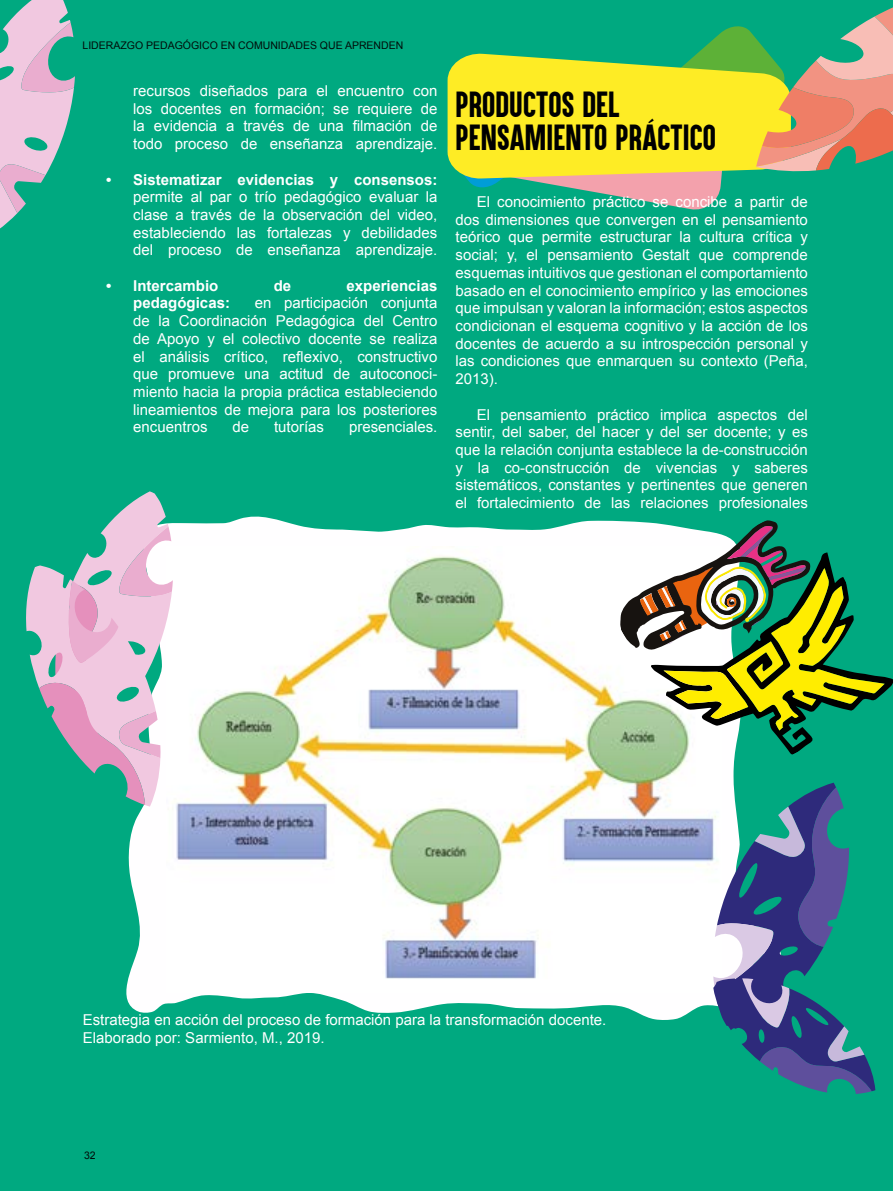
<style>
.page{position:relative;width:893px;height:1191px;background:#00a980}
.page>*{position:absolute;margin:0;border:0;box-sizing:border-box;transform-origin:0 0}
.t1{font:30px/33px "Aku&Kamu";letter-spacing:.005em;color:#000}
.t2{font:15px/17.7px "Arial";color:#fff;text-align:justify}
.t3{font:700 15px "Arial";color:#fff}
.t4{font:10.5px "Arial";color:#131313}
</style>
<div class="page">
<svg style="left:126px;top:516px;width:609px;height:504px;fill:#fffeff"></svg>
<svg style="left:447px;top:7px;width:446px;height:203px"></svg>
<img style="left:167px;top:546px;width:555px;height:446px">
<svg style="left:0;top:0;width:75px;height:229px"></svg>
<svg style="left:26px;top:491px;width:147px;height:315px"></svg>
<svg style="left:713px;top:782px;width:162px;height:312px"></svg>
<svg style="left:651px;top:677px;width:242px;height:77px"></svg>
<svg style="left:620px;top:520px;width:265px;height:210px"></svg>
<p class="t4" style="left:82px;top:39px;width:322px">LIDERAZGO PEDAGÓGICO EN COMUNIDADES QUE APRENDEN</p>
<p class="t2" style="left:133px;top:82px;width:306px">recursos diseñados para el encuentro con los docentes en formación; se requiere de la evidencia a través de una filmación de todo proceso de enseñanza aprendizaje.</p>
<p class="t3" style="left:106px;top:169px;width:333px">• Sistematizar evidencias y consensos:</p>
<p class="t2" style="left:133px;top:188px;width:306px">permite al par o trío pedagógico evaluar la clase a través de la observación del video, estableciendo las fortalezas y debilidades del proceso de enseñanza aprendizaje.</p>
<p class="t3" style="left:106px;top:275px;width:114px">• Intercambio</p>
<p class="t3" style="left:274px;top:275px;width:19px">de</p>
<p class="t3" style="left:347px;top:275px;width:92px">experiencias</p>
<p class="t3" style="left:133px;top:293px;width:98px">pedagógicas:</p>
<p class="t2" style="left:133px;top:294px;width:306px;text-indent:122px">en participación conjunta de la Coordinación Pedagógica del Centro de Apoyo y el colectivo docente se realiza el análisis crítico, reflexivo, constructivo que promueve una actitud de autoconoci&shy;miento hacia la propia práctica estableciendo lineamientos de mejora para los posteriores encuentros</p>
<p class="t2" style="left:232px;top:418px;width:18px">de</p>
<p class="t2" style="left:274px;top:418px;width:52px">tutorías</p>
<p class="t2" style="left:349px;top:418px;width:90px">presenciales.</p>
<h1 class="t1" style="left:455px;top:88px;width:262px">PRODUCTOS DEL<br>PENSAMIENTO PRÁCTICO</h1>
<p class="t2" style="left:455px;top:193px;width:354px;text-indent:21px">El conocimiento práctico se concibe a partir de dos dimensiones que convergen en el pensamiento teórico que permite estructurar la cultura crítica y social; y, el pensamiento Gestalt que comprende esquemas intuitivos que gestionan el comportamiento basado en el conocimiento empírico y las emociones que impulsan y valoran la información; estos aspectos condicionan el esquema cognitivo y la acción de los docentes de acuerdo a su introspección personal y las condiciones que enmarquen su contexto (Peña, 2013).</p>
<p class="t2" style="left:455px;top:405px;width:354px;text-indent:21px">El pensamiento práctico implica aspectos del sentir, del saber, del hacer y del ser docente; y es que la relación conjunta establece la de-construcción y la co-construcción de vivencias y saberes sistemáticos, constantes y pertinentes que generen el fortalecimiento de las relaciones profesionales</p>
<p class="t2" style="left:83px;top:1011px;width:525px">Estrategia en acción del proceso de formación para la transformación docente.<br>Elaborado por: Sarmiento, M., 2019.</p>
<p class="t4" style="left:84px;top:1148px;width:13px">32</p>
</div>
